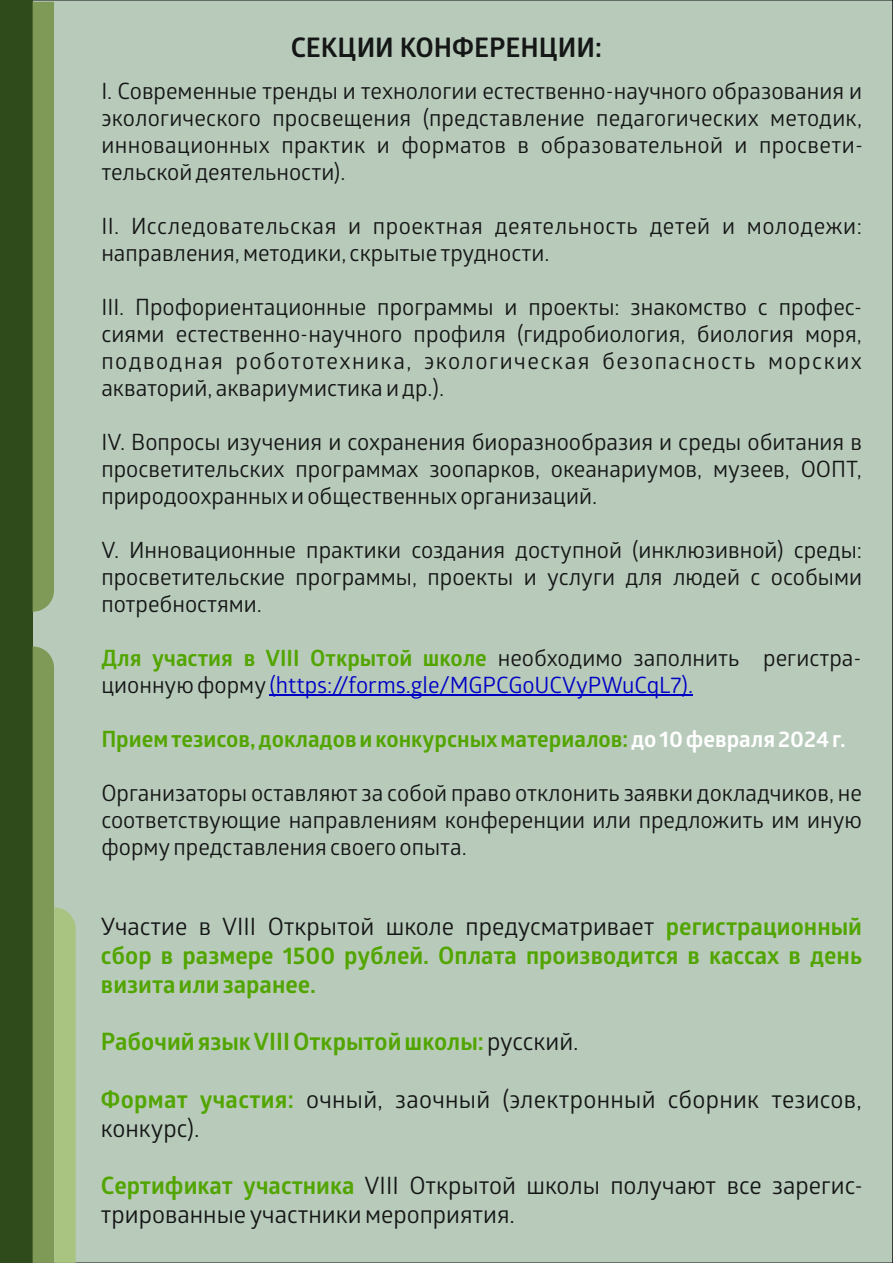
<style>
.page{position:relative;width:893px;height:1263px;background:#fff}
.page>*{position:absolute;margin:0;border:0;box-sizing:border-box;transform-origin:0 0}
.t1{font:700 27px "Glober";color:#151616}
.t2{font:700 24px/28.8px "Glober";color:#52a500;text-align:justify}
.t3{font:24px/28.8px "Glober";color:#151616}
.t4{font:22.5px/27px "Glober";color:#151616;text-align:justify}
.t5{font:700 22.5px "Glober";color:#52a500}
.s1{font-weight:700;color:#52a500}
.s2{color:#0000c4}
.s3{color:#fff}
.s4{font-weight:400;color:#151616}
</style>
<div class="page">
<div style="left:33px;top:0;width:860px;height:1263px;background:#b8cbbb"></div>
<div style="left:0;top:0;width:33px;height:1263px;background:#304b1b"></div>
<div style="left:33px;top:2px;width:21px;height:610px;background:#7f9a57"></div>
<hr style="left:269px;top:695px;width:424px;height:1px;background:#0000c4">
<svg style="left:33px;top:646px;width:43px;height:617px;background:#98b179"></svg>
<p class="t1" style="left:291px;top:37px;width:313px">СЕКЦИИ КОНФЕРЕНЦИИ:</p>
<p class="t4" style="left:101px;top:79px;width:763px">I. Современные тренды и технологии естественно-научного образования и экологического просвещения (представление педагогических методик, инновационных практик и форматов в образовательной и просвети&shy;тельской деятельности).</p>
<p class="t4" style="left:101px;top:214px;width:762px">II. Исследовательская и проектная деятельность детей и молодежи: направления, методики, скрытые трудности.</p>
<p class="t4" style="left:101px;top:295px;width:762px">III. Профориентационные программы и проекты: знакомство с профес&shy;сиями естественно-научного профиля (гидробиология, биология моря, подводная робототехника, экологическая безопасность морских акваторий, аквариумистика и др.).</p>
<p class="t4" style="left:101px;top:431px;width:762px">IV. Вопросы изучения и сохранения биоразнообразия и среды обитания в просветительских программах зоопарков, океанариумов, музеев, ООПТ, природоохранных и общественных организаций.</p>
<p class="t4" style="left:101px;top:539px;width:762px">V. Инновационные практики создания доступной (инклюзивной) среды: просветительские программы, проекты и услуги для людей с особыми потребностями.</p>
<p class="t4" style="left:101px;top:647px;width:762px"><span class="s1">Для участия в VIII Открытой школе</span> необходимо заполнить регистра&shy;ционную форму <span class="s2">(https://forms.gle/MGPCGoUCVyPWuCqL7).</span></p>
<p class="t5" style="left:101px;top:730px;width:746px">Прием тезисов, докладов и конкурсных материалов: <span class="s3">до 10 февраля 2024 г.</span></p>
<p class="t4" style="left:101px;top:782px;width:762px">Организаторы оставляют за собой право отклонить заявки докладчиков, не соответствующие направлениям конференции или предложить им иную форму представления своего опыта.</p>
<p class="t2" style="left:101px;top:915px;width:762px"><span class="s4">Участие в VIII Открытой школе предусматривает</span> регистрационный сбор в размере 1500 рублей. Оплата производится в кассах в день визита или заранее.</p>
<p class="t2" style="left:101px;top:1030px;width:479px">Рабочий язык VIII Открытой школы: <span class="s4">русский.</span></p>
<p class="t3" style="left:101px;top:1087px;width:762px"><span class="s1">Формат участия:</span> очный, заочный (электронный сборник тезисов, конкурс).</p>
<p class="t3" style="left:101px;top:1174px;width:764px"><span class="s1">Сертификат участника</span> VIII Открытой школы получают все зарегис&shy;трированные участники мероприятия.</p>
</div>
